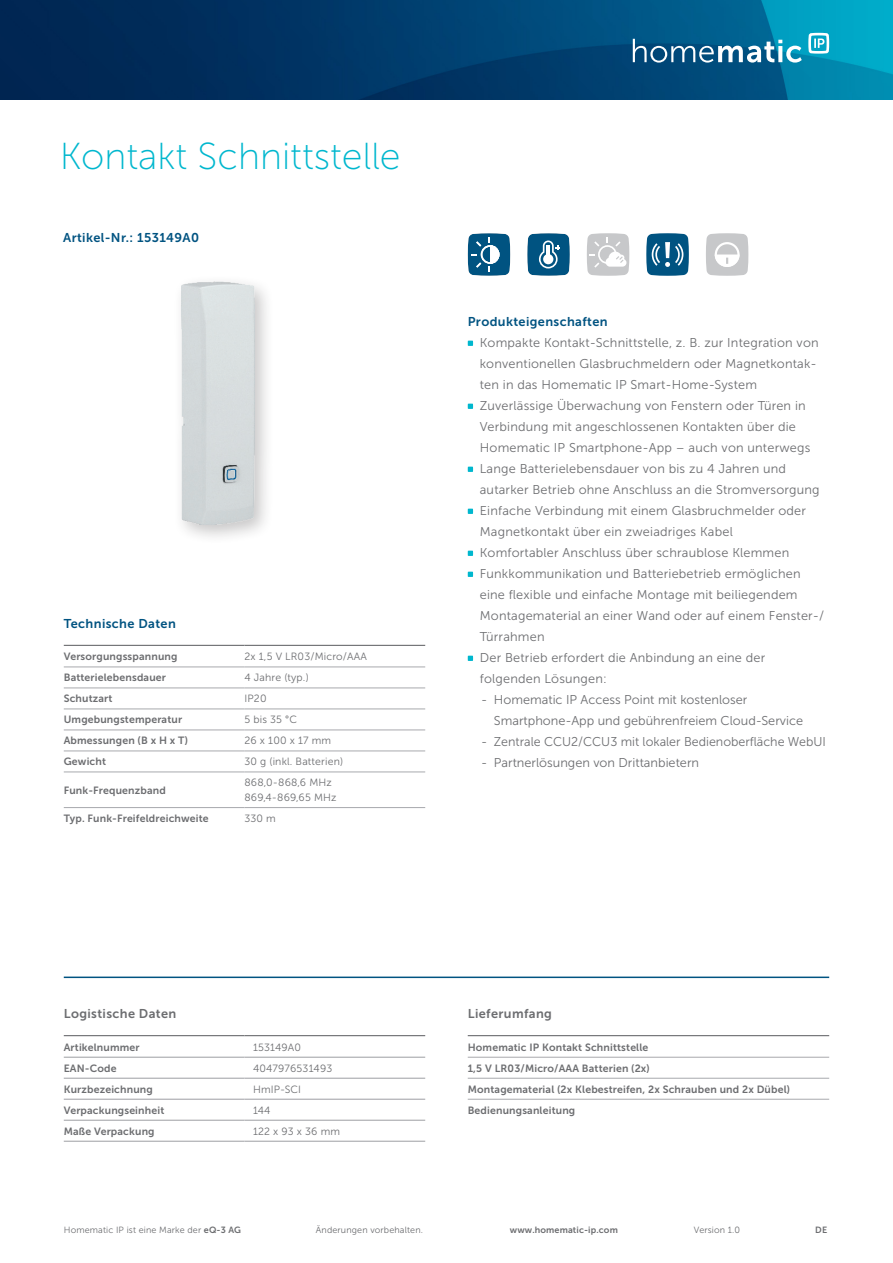
<style>
.page{position:relative;width:893px;height:1263px;background:#fff}
.page>*{position:absolute;margin:0;border:0;box-sizing:border-box;transform-origin:0 0}
.Headline{font:37.5px "Museo Sans 100";color:#00b7ce}
.Fließtext{font:12.75px/21px "Museo Sans 300";letter-spacing:.015em;color:#6c6d70}
.Zwischenüberschrift{font:12.75px "Museo Sans 700";letter-spacing:.03em;color:#005381}
.Subheadline{font:12.75px "Museo Sans 700";letter-spacing:.03em;color:#6c6d70}
.Subheadline-2{font:12.75px "Museo Sans 700";letter-spacing:.03em;color:#005381}
.Tabelle_bold_700{font:10.5px "Museo Sans 700";letter-spacing:.015em;color:#6c6d70}
.Tabelle_regular_300{font:10.5px "Museo Sans 300";letter-spacing:.015em;color:#6c6d70}
.Tabelle_bold_700-2{font:10.5px "Museo Sans 300";color:#6c6d70}
.Fußnote{font:9px "Museo Sans 300";letter-spacing:.015em;color:#6c6d70}
.Fußnote-2{font:9px "Museo Sans 700";letter-spacing:.015em;color:#6c6d70}
.s1{font-family:"Museo Sans 700"}
</style>
<div class="page">
<hr style="left:64px;top:976px;width:765px;height:2px;background:#005381">
<svg style="left:468px;top:341px;width:5px;height:5px"></svg>
<svg style="left:468px;top:404px;width:5px;height:5px"></svg>
<svg style="left:468px;top:467px;width:5px;height:5px"></svg>
<svg style="left:468px;top:509px;width:5px;height:5px"></svg>
<svg style="left:468px;top:551px;width:5px;height:5px"></svg>
<svg style="left:468px;top:572px;width:5px;height:5px"></svg>
<svg style="left:468px;top:656px;width:5px;height:5px"></svg>
<hr style="left:64px;top:807px;width:180px;height:1px;background:#a8a9ad">
<hr style="left:244px;top:807px;width:181px;height:1px;background:#a8a9ad">
<hr style="left:64px;top:645px;width:180px;height:1px;background:#6c6d70">
<hr style="left:244px;top:645px;width:181px;height:1px;background:#6c6d70">
<hr style="left:64px;top:666px;width:180px;height:1px;background:#a8a9ad">
<hr style="left:244px;top:666px;width:181px;height:1px;background:#a8a9ad">
<hr style="left:64px;top:687px;width:180px;height:1px;background:#a8a9ad">
<hr style="left:244px;top:687px;width:181px;height:1px;background:#a8a9ad">
<hr style="left:64px;top:708px;width:180px;height:1px;background:#a8a9ad">
<hr style="left:244px;top:708px;width:181px;height:1px;background:#a8a9ad">
<hr style="left:64px;top:729px;width:180px;height:1px;background:#a8a9ad">
<hr style="left:244px;top:729px;width:181px;height:1px;background:#a8a9ad">
<hr style="left:64px;top:750px;width:180px;height:1px;background:#a8a9ad">
<hr style="left:244px;top:750px;width:181px;height:1px;background:#a8a9ad">
<hr style="left:64px;top:771px;width:180px;height:1px;background:#a8a9ad">
<hr style="left:244px;top:771px;width:181px;height:1px;background:#a8a9ad">
<hr style="left:468px;top:1057px;width:361px;height:1px;background:#a8a9ad">
<hr style="left:468px;top:1078px;width:361px;height:1px;background:#a8a9ad">
<hr style="left:468px;top:1099px;width:361px;height:1px;background:#a8a9ad">
<hr style="left:468px;top:1035px;width:361px;height:1px;background:#6c6d70">
<hr style="left:64px;top:1057px;width:180px;height:1px;background:#a8a9ad">
<hr style="left:244px;top:1057px;width:181px;height:1px;background:#a8a9ad">
<hr style="left:64px;top:1078px;width:180px;height:1px;background:#a8a9ad">
<hr style="left:244px;top:1078px;width:181px;height:1px;background:#a8a9ad">
<hr style="left:64px;top:1099px;width:180px;height:1px;background:#a8a9ad">
<hr style="left:244px;top:1099px;width:181px;height:1px;background:#a8a9ad">
<hr style="left:64px;top:1120px;width:180px;height:1px;background:#a8a9ad">
<hr style="left:244px;top:1120px;width:181px;height:1px;background:#a8a9ad">
<hr style="left:64px;top:1141px;width:180px;height:1px;background:#a8a9ad">
<hr style="left:244px;top:1141px;width:181px;height:1px;background:#a8a9ad">
<hr style="left:64px;top:1035px;width:180px;height:1px;background:#6c6d70">
<hr style="left:244px;top:1035px;width:181px;height:1px;background:#6c6d70">
<div style="left:173px;top:274px;width:101px;height:271px;background:#231f20;opacity:.25"></div>
<img style="left:181px;top:282px;width:73px;height:243px">
<svg style="left:646px;top:233px;width:43px;height:43px;background:#307398"></svg>
<svg style="left:587px;top:233px;width:42px;height:43px"></svg>
<svg style="left:468px;top:233px;width:42px;height:43px;background:#327499"></svg>
<svg style="left:706px;top:233px;width:42px;height:43px"></svg>
<svg style="left:527px;top:233px;width:43px;height:43px;background:#36779b"></svg>
<img style="left:0;top:0;width:893px;height:99px">
<svg style="left:633px;top:39px;width:169px;height:24px"></svg>
<svg style="left:808px;top:33px;width:21px;height:21px"></svg>
<p class="Headline" style="left:60px;top:136px;width:342px">Kontakt Schnittstelle</p>
<p class="Subheadline-2" style="left:63px;top:231px;width:137px">Artikel-Nr.: 153149A0</p>
<p class="Zwischenüberschrift" style="left:64px;top:616px;width:114px">Technische Daten</p>
<p class="Tabelle_bold_700" style="left:64px;top:651px;width:115px">Versorgungsspannung</p>
<p class="Tabelle_regular_300" style="left:244px;top:651px;width:124px">2x 1,5 V LR03/Micro/AAA</p>
<p class="Tabelle_bold_700" style="left:64px;top:672px;width:104px">Batterielebensdauer</p>
<p class="Tabelle_regular_300" style="left:244px;top:672px;width:66px">4 Jahre (typ.)</p>
<p class="Tabelle_bold_700" style="left:64px;top:693px;width:50px">Schutzart</p>
<p class="Tabelle_regular_300" style="left:244px;top:693px;width:24px">IP20</p>
<p class="Tabelle_bold_700" style="left:64px;top:714px;width:120px">Umgebungstemperatur</p>
<p class="Tabelle_regular_300" style="left:244px;top:714px;width:54px">5 bis 35 °C</p>
<p class="Tabelle_bold_700" style="left:64px;top:735px;width:126px">Abmessungen (B x H x T)</p>
<p class="Tabelle_regular_300" style="left:244px;top:735px;width:88px">26 x 100 x 17 mm</p>
<p class="Tabelle_bold_700" style="left:64px;top:756px;width:44px">Gewicht</p>
<p class="Tabelle_regular_300" style="left:244px;top:756px;width:100px">30 g (inkl. Batterien)</p>
<p class="Tabelle_bold_700" style="left:64px;top:784px;width:104px">Funk-Frequenzband</p>
<p class="Tabelle_regular_300" style="left:244px;top:777px;width:89px">868,0-868,6 MHz</p>
<p class="Tabelle_regular_300" style="left:244px;top:792px;width:94px">869,4-869,65 MHz</p>
<p class="Tabelle_bold_700" style="left:64px;top:812px;width:146px">Typ. Funk-Freifeldreichweite</p>
<p class="Tabelle_bold_700-2" style="left:244px;top:813px;width:33px">330 m</p>
<p class="Subheadline" style="left:64px;top:1007px;width:114px">Logistische Daten</p>
<p class="Tabelle_bold_700" style="left:64px;top:1041px;width:77px">Artikelnummer</p>
<p class="Tabelle_regular_300" style="left:253px;top:1041px;width:50px">153149A0</p>
<p class="Tabelle_bold_700" style="left:64px;top:1062px;width:54px">EAN-Code</p>
<p class="Tabelle_regular_300" style="left:253px;top:1062px;width:81px">4047976531493</p>
<p class="Tabelle_bold_700" style="left:64px;top:1083px;width:91px">Kurzbezeichnung</p>
<p class="Tabelle_regular_300" style="left:253px;top:1083px;width:50px">HmIP-SCI</p>
<p class="Tabelle_bold_700" style="left:64px;top:1104px;width:102px">Verpackungseinheit</p>
<p class="Tabelle_regular_300" style="left:253px;top:1104px;width:19px">144</p>
<p class="Tabelle_bold_700" style="left:64px;top:1125px;width:92px">Maße Verpackung</p>
<p class="Tabelle_regular_300" style="left:253px;top:1125px;width:89px">122 x 93 x 36 mm</p>
<p class="Zwischenüberschrift" style="left:468px;top:315px;width:141px">Produkteigenschaften</p>
<p class="Fließtext" style="left:480px;top:333px;width:340px">Kompakte Kontakt-Schnittstelle, z. B. zur Integration von konventionellen Glasbruchmeldern oder Magnetkontak&shy;ten in das Homematic IP Smart-Home-System</p>
<p class="Fließtext" style="left:480px;top:396px;width:332px">Zuverlässige Überwachung von Fenstern oder Türen in<br>Verbindung mit angeschlossenen Kontakten über die<br>Homematic IP Smartphone-App – auch von unterwegs</p>
<p class="Fließtext" style="left:480px;top:459px;width:341px">Lange Batterielebensdauer von bis zu 4 Jahren und autarker Betrieb ohne Anschluss an die Stromversorgung</p>
<p class="Fließtext" style="left:480px;top:501px;width:328px">Einfache Verbindung mit einem Glasbruchmelder oder<br>Magnetkontakt über ein zweiadriges Kabel</p>
<p class="Fließtext" style="left:480px;top:543px;width:311px">Komfortabler Anschluss über schraublose Klemmen</p>
<p class="Fließtext" style="left:480px;top:564px;width:346px">Funkkommunikation und Batteriebetrieb ermöglichen eine flexible und einfache Montage mit beiliegendem Montagematerial an einer Wand oder auf einem Fenster-/ Türrahmen</p>
<p class="Fließtext" style="left:480px;top:648px;width:287px">Der Betrieb erfordert die Anbindung an eine der folgenden Lösungen:</p>
<p class="Fließtext" style="left:494px;top:690px;width:311px;text-indent:-13px">- Homematic IP Access Point mit kostenloser<br>Smartphone-App und gebührenfreiem Cloud-Service</p>
<p class="Fließtext" style="left:481px;top:732px;width:346px">- Zentrale CCU2/CCU3 mit lokaler Bedienoberfläche WebUI</p>
<p class="Fließtext" style="left:481px;top:753px;width:219px">- Partnerlösungen von Drittanbietern</p>
<p class="Subheadline" style="left:468px;top:1007px;width:86px">Lieferumfang</p>
<p class="Tabelle_bold_700" style="left:468px;top:1041px;width:182px">Homematic IP Kontakt Schnittstelle</p>
<p class="Tabelle_bold_700" style="left:468px;top:1062px;width:184px">1,5 V LR03/Micro/AAA Batterien (2x)</p>
<p class="Tabelle_bold_700" style="left:468px;top:1083px;width:324px">Montagematerial (2x Klebestreifen, 2x Schrauben und 2x Dübel)</p>
<p class="Tabelle_bold_700" style="left:468px;top:1104px;width:109px">Bedienungsanleitung</p>
<p class="Fußnote" style="left:64px;top:1225px;width:179px">Homematic IP ist eine Marke der <span class="s1">eQ-3 AG</span></p>
<p class="Fußnote" style="left:316px;top:1225px;width:109px">Änderungen vorbehalten.</p>
<p class="Fußnote-2" style="left:510px;top:1225px;width:109px">www.homematic-ip.com</p>
<p class="Fußnote" style="left:694px;top:1225px;width:48px">Version 1.0</p>
<p class="Fußnote-2" style="left:815px;top:1225px;width:13px">DE</p>
</div>
